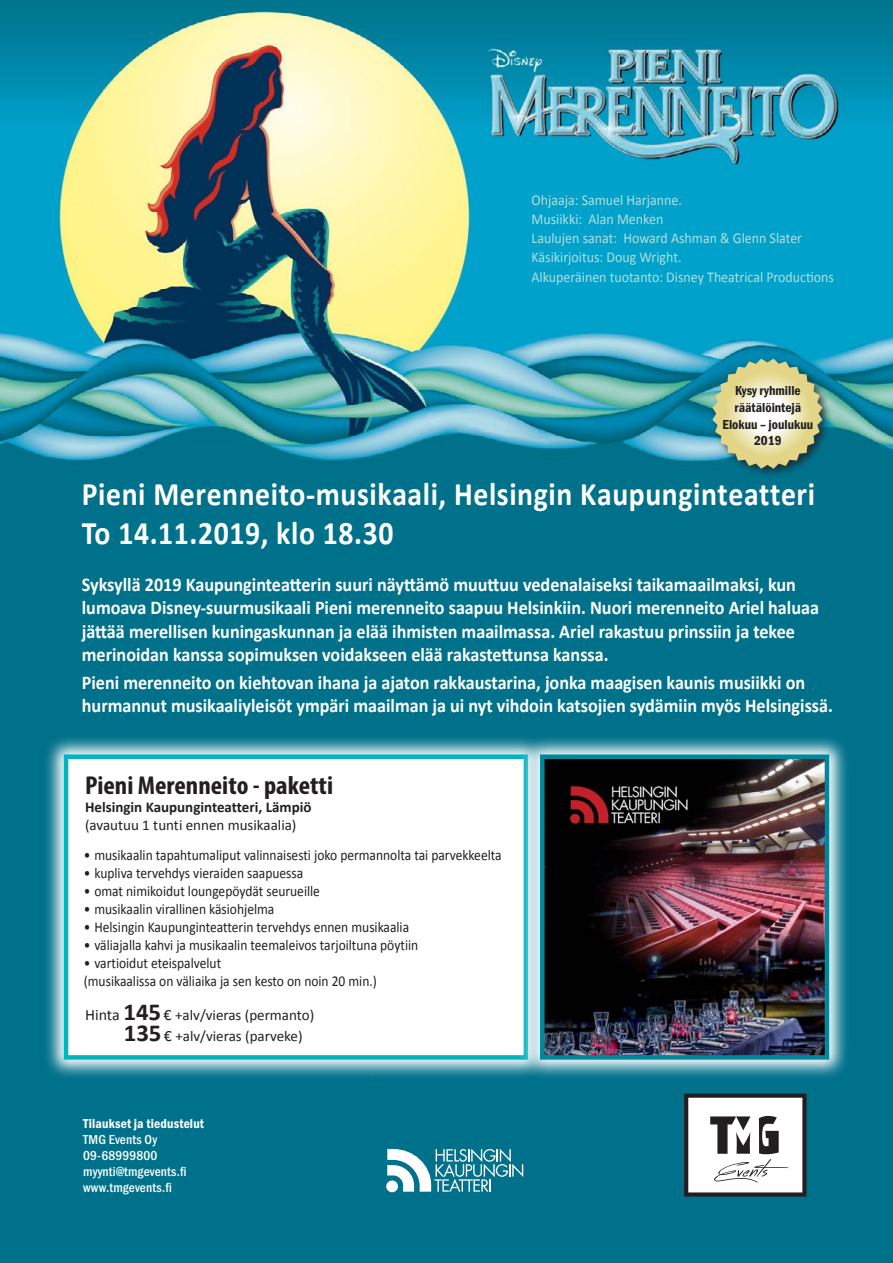
<style>
.page{position:relative;width:893px;height:1263px;background:#fff}
.page>*{position:absolute;margin:0;border:0;box-sizing:border-box;transform-origin:0 0}
.t1{font:700 33px/39.6px "Calibri";letter-spacing:.02em;color:#fff;scale:.9 1}
.LEIPÄ{font:700 condensed 25.95px "Myriad Pro";color:#231f20;scale:1.05 1}
.t2{font:700 19.5px/23.4px "Calibri";color:#fff;scale:.93 1}
.LEIPÄ-2{font:15px "Calibri";color:#231f20;scale:.9 1}
.t3{font:15px "Calibri";color:#b2dfdf;scale:.93 1}
.LEIPÄ-3{font:700 15px/18px "Calibri";color:#231f20}
.LEIPÄ-4{font:15px "Calibri";color:#231f20}
.t4{font:500 13.5px "Franklin Gothic URW Con";letter-spacing:.01em;color:#fff}
.t5{font:13.5px/16.8px "Franklin Gothic URW Con Dem";color:#231f20}
.t6{font:13.5px "Franklin Gothic URW Con Dem";letter-spacing:.01em;color:#fff}
.s1{font-weight:400}
.s2{font-size:15.75px}
.s3{font-weight:700;font-size:24.45px}
</style>
<div class="page">
<img style="left:0;top:0;width:893px;height:1263px">
<svg style="left:684px;top:1093px;width:122px;height:103px"></svg>
<svg style="left:44px;top:734px;width:476px;height:346px;background:#549fb1"></svg>
<div style="left:64px;top:754px;width:464px;height:306px;background:#fff;border:4px solid #00b4c0"></div>
<svg style="left:520px;top:734px;width:329px;height:346px;background:#6db0be"></svg>
<img style="left:545px;top:759px;width:279px;height:296px">
<div style="left:540px;top:754px;width:289px;height:306px;border:4px solid #008799"></div>
<svg style="left:387px;top:1149px;width:136px;height:43px"></svg>
<div style="left:386px;top:1180px;width:12px;height:12px;background:#fff;border-radius:50%"></div>
<div style="left:710px;top:356px;width:122px;height:122px;background:#231f20;opacity:.75"></div>
<svg style="left:712px;top:359px;width:110px;height:110px;background:#b3c6a6"></svg>
<p class="t3" style="left:531px;top:189px;width:163px">Ohjaaja: Samuel Harjanne.</p>
<p class="t3" style="left:531px;top:209px;width:143px">Musiikki: Alan Menken</p>
<p class="t3" style="left:531px;top:228px;width:292px">Laulujen sanat: Howard Ashman &amp; Glenn Slater</p>
<p class="t3" style="left:531px;top:247px;width:163px">Käsikirjoitus: Doug Wright.</p>
<p class="t3" style="left:531px;top:266px;width:327px">Alkuperäinen tuotanto: Disney Theatrical Productions</p>
<p class="t5" style="left:734px;top:382px;width:68px">Kysy ryhmille räätälöintejä</p>
<p class="t5" style="left:722px;top:415px;width:92px;text-align:center">Elokuu – joulukuu<br>2019</p>
<p class="t1" style="left:82px;top:473px;width:816px">Pieni Merenneito-musikaali, Helsingin Kaupunginteatteri<br>To 14.11.2019, klo 18.30</p>
<p class="t2" style="left:82px;top:572px;width:794px">Syksyllä 2019 Kaupunginteatterin suuri näyttämö muuttuu vedenalaiseksi taikamaailmaksi, kun lumoava Disney-suurmusikaali Pieni merenneito saapuu Helsinkiin. Nuori merenneito Ariel haluaa jättää merellisen kuningaskunnan ja elää ihmisten maailmassa. Ariel rakastuu prinssiin ja tekee merinoidan kanssa sopimuksen voidakseen elää rakastettunsa kanssa.</p>
<p class="t2" style="left:82px;top:670px;width:809px">Pieni merenneito on kiehtovan ihana ja ajaton rakkaustarina, jonka maagisen kaunis musiikki on hurmannut musikaaliyleisöt ympäri maailman ja ui nyt vihdoin katsojien sydämiin myös Helsingissä.</p>
<p class="LEIPÄ" style="left:85px;top:769px;width:238px">Pieni Merenneito - paketti</p>
<p class="LEIPÄ-3" style="left:85px;top:798px;width:228px">Helsingin Kaupunginteatteri, Lämpiö <span class="s1">(avautuu 1 tunti ennen musikaalia)</span></p>
<p class="LEIPÄ-2" style="left:84px;top:844px;width:466px">• musikaalin tapahtumaliput valinnaisesti joko permannolta tai parvekkeelta</p>
<p class="LEIPÄ-2" style="left:84px;top:862px;width:245px">• kupliva tervehdys vieraiden saapuessa</p>
<p class="LEIPÄ-2" style="left:84px;top:880px;width:264px">• omat nimikoidut loungepöydät seurueille</p>
<p class="LEIPÄ-2" style="left:84px;top:898px;width:213px">• musikaalin virallinen käsiohjelma</p>
<p class="LEIPÄ-2" style="left:84px;top:916px;width:363px">• Helsingin Kaupunginteatterin tervehdys ennen musikaalia</p>
<p class="LEIPÄ-2" style="left:84px;top:934px;width:373px">• väliajalla kahvi ja musikaalin teemaleivos tarjoiltuna pöytiin</p>
<p class="LEIPÄ-2" style="left:84px;top:952px;width:154px">• vartioidut eteispalvelut</p>
<p class="LEIPÄ-2" style="left:84px;top:970px;width:327px">(musikaalissa on väliaika ja sen kesto on noin 20 min.)</p>
<p class="LEIPÄ-4" style="left:85px;top:1004px;width:231px"><span class="s2">Hinta</span> <span class="s3">145</span> <span class="s2">€</span> +alv/vieras (permanto)</p>
<p class="LEIPÄ-4" style="left:124px;top:1025px;width:180px"><span class="s3">135</span> <span class="s2">€</span> +alv/vieras (parveke)</p>
<p class="t6" style="left:83px;top:1114px;width:122px">Tilaukset ja tiedustelut</p>
<p class="t4" style="left:83px;top:1130px;width:76px">TMG Events Oy</p>
<p class="t4" style="left:83px;top:1146px;width:76px">09-68999800</p>
<p class="t4" style="left:83px;top:1163px;width:105px">myynti@tmgevents.fi</p>
<p class="t4" style="left:83px;top:1179px;width:90px">www.tmgevents.fi</p>
</div>
